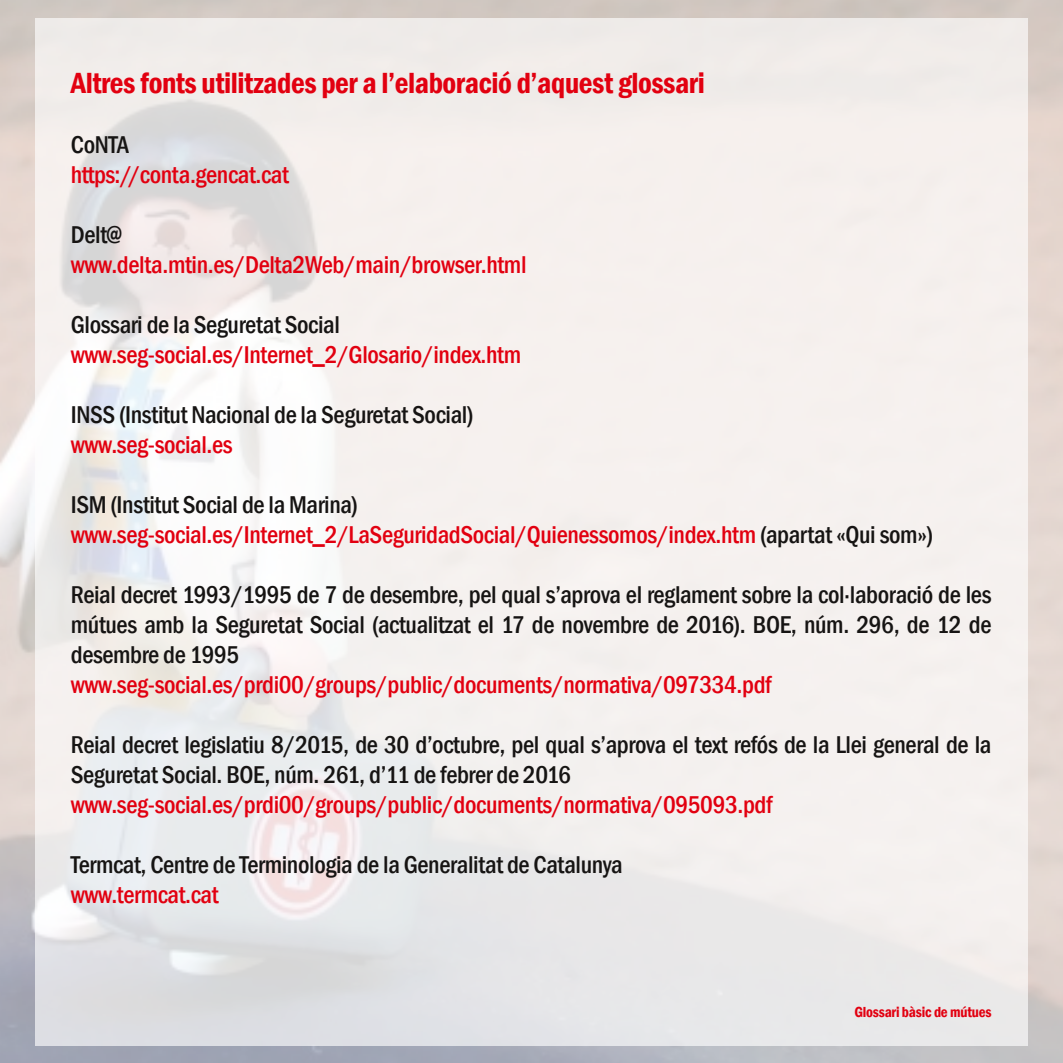
<style>
.page{position:relative;width:1063px;height:1063px;background:#fff}
.page>*{position:absolute;margin:0;border:0;box-sizing:border-box;transform-origin:0 0}
.t1{font:600 condensed 30px "Franklin Gothic";letter-spacing:-.015em;color:#e20010}
.t2{font:500 condensed 25px/30px "Franklin Gothic";letter-spacing:-.015em;color:#161413;text-align:justify}
.t3{font:500 condensed 25px/30px "Franklin Gothic";letter-spacing:-.015em;color:#e20010}
.t4{font:600 condensed 15px "Franklin Gothic";letter-spacing:-.015em;color:#e20010}
.s1{color:#161413}
</style>
<div class="page">
<div style="left:0;top:0;width:1063px;height:1063px;background:#fff;opacity:.55"></div>
<div style="left:35px;top:18px;width:993px;height:1027px;background:#fff;opacity:.65"></div>
<p class="t1" style="left:71px;top:66px;width:635px">Altres fonts utilitzades per a l’elaboració d’aquest glossari</p>
<p class="t2" style="left:71px;top:129px;width:60px">CoNTA</p>
<p class="t3" style="left:71px;top:159px;width:220px">https://conta.gencat.cat</p>
<p class="t2" style="left:71px;top:219px;width:52px">Delt@</p>
<p class="t3" style="left:71px;top:249px;width:457px">www.delta.mtin.es/Delta2Web/main/browser.html</p>
<p class="t2" style="left:71px;top:309px;width:271px">Glossari de la Seguretat Social</p>
<p class="t3" style="left:71px;top:339px;width:452px">www.seg-social.es/Internet_2/Glosario/index.htm</p>
<p class="t2" style="left:71px;top:399px;width:404px">INSS (Institut Nacional de la Seguretat Social)</p>
<p class="t3" style="left:71px;top:429px;width:163px">www.seg-social.es</p>
<p class="t3" style="left:71px;top:489px;width:864px"><span class="s1">ISM (Institut Social de la Marina) </span>www.seg-social.es/Internet_2/LaSeguridadSocial/Quienessomos/index.htm <span class="s1">(apartat «Qui som»)</span></p>
<p class="t2" style="left:71px;top:579px;width:922px">Reial decret 1993/1995 de 7 de desembre, pel qual s’aprova el reglament sobre la col·laboració de les mútues amb la Seguretat Social (actualitzat el 17 de novembre de 2016). BOE, núm. 296, de 12 de desembre de 1995</p>
<p class="t3" style="left:71px;top:669px;width:702px">www.seg-social.es/prdi00/groups/public/documents/normativa/097334.pdf</p>
<p class="t2" style="left:71px;top:729px;width:922px">Reial decret legislatiu 8/2015, de 30 d’octubre, pel qual s’aprova el text refós de la Llei general de la<br>Seguretat Social. BOE, núm. 261, d’11 de febrer de 2016</p>
<p class="t3" style="left:71px;top:789px;width:703px">www.seg-social.es/prdi00/groups/public/documents/normativa/095093.pdf</p>
<p class="t2" style="left:71px;top:849px;width:553px">Termcat, Centre de Terminologia de la Generalitat de Catalunya</p>
<p class="t3" style="left:71px;top:879px;width:149px">www.termcat.cat</p>
<p class="t4" style="left:854px;top:1004px;width:139px">Glossari bàsic de mútues</p>
</div>
